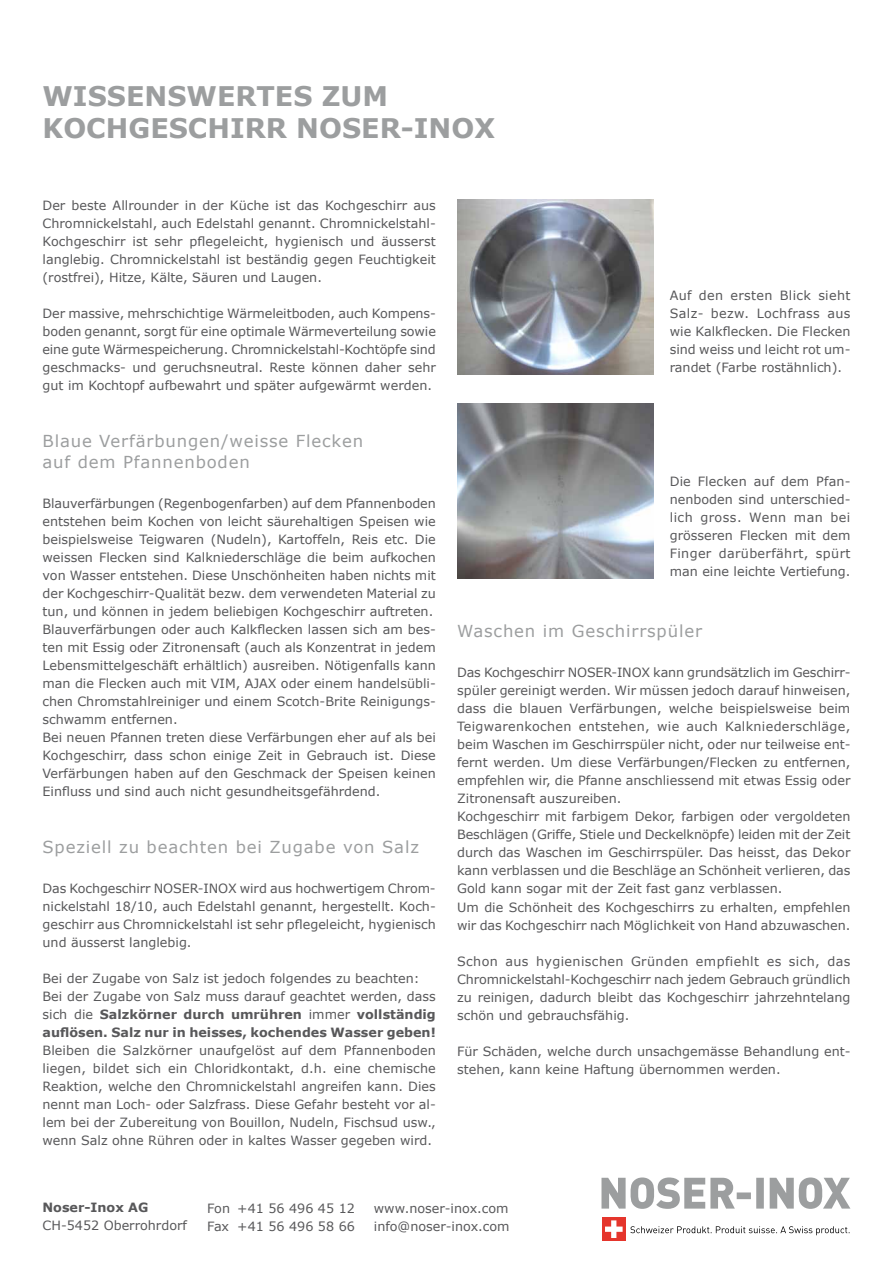
<style>
.page{position:relative;width:893px;height:1263px;background:#fff}
.page>*{position:absolute;margin:0;border:0;box-sizing:border-box;transform-origin:0 0}
.t1{font:700 27px/32.4px "Verdana";color:#9c9e9f}
.t2{font:16.5px/21px "Verdana";letter-spacing:.05em;color:#9c9e9f}
.t3{font:12.75px/18px "Verdana";color:#58585a;text-align:justify}
.t4{font:700 12.75px "Verdana";color:#58585a}
.s1{font-weight:700}
</style>
<div class="page">
<svg style="left:630px;top:1226px;width:220px;height:9px"></svg>
<div style="left:602px;top:1217px;width:24px;height:24px;background:#e5352c"></div>
<svg style="left:605px;top:1220px;width:18px;height:18px"></svg>
<svg style="left:601px;top:1177px;width:249px;height:32px"></svg>
<img style="left:457px;top:200px;width:197px;height:175px">
<img style="left:457px;top:403px;width:197px;height:175px">
<h1 class="t1" style="left:43px;top:79px;width:392px">Wissenswertes zum<br>Kochgeschirr NOSER-INO</h1>
<h1 class="t1" style="left:474px;top:111px;width:22px">X</h1>
<p class="t3" style="left:43px;top:196px;width:395px">Der beste Allrounder in der Küche ist das Kochgeschirr aus Chromnickelstahl, auch Edelstahl genannt. Chromnickelstahl-Kochgeschirr ist sehr pflegeleicht, hygienisch und äusserst langlebig. Chromnickelstahl ist beständig gegen Feuchtigkeit (rostfrei), Hitze, Kälte, Säuren und Laugen.</p>
<p class="t3" style="left:43px;top:304px;width:395px">Der massive, mehrschichtige Wärmeleitboden, auch Kompens&shy;boden genannt, sorgt für eine optimale Wärmeverteilung sowie eine gute Wärmespeicherung. Chromnickelstahl-Kochtöpfe sind geschmacks- und geruchsneutral. Reste können daher sehr gut im Kochtopf aufbewahrt und später aufgewärmt werden.</p>
<p class="t3" style="left:670px;top:286px;width:182px">Auf den ersten Blick sieht Salz- bezw. Lochfrass aus wie Kalkflecken. Die Flecken sind weiss und leicht rot um&shy;randet (Farbe rostähnlich).</p>
<p class="t2" style="left:43px;top:430px;width:322px">Blaue Verfärbungen/weisse Flecken auf dem Pfannenboden</p>
<p class="t3" style="left:43px;top:494px;width:395px;text-align:left">Blauverfärbungen (Regenbogenfarben) auf dem Pfannenboden entstehen beim Kochen von leicht säurehaltigen Speisen wie beispielsweise Teigwaren (Nudeln), Kartoffeln, Reis etc. Die weissen Flecken sind Kalkniederschläge die beim aufkochen von Wasser entstehen. Diese Unschönheiten haben nichts mit der Kochgeschirr-Qualität bezw. dem verwendeten Material zu tun, und können in jedem beliebigen Kochgeschirr auftreten.<br>Blauverfärbungen oder auch Kalkflecken lassen sich am bes&shy;ten mit Essig oder Zitronensaft (auch als Konzentrat in jedem Lebensmittelgeschäft erhältlich) ausreiben. Nötigenfalls kann man die Flecken auch mit VIM, AJAX oder einem handelsübli&shy;chen Chromstahlreiniger und einem Scotch-Brite Reinigungs&shy;schwamm entfernen.<br>Bei neuen Pfannen treten diese Verfärbungen eher auf als bei Kochgeschirr, dass schon einige Zeit in Gebrauch ist. Diese Verfärbungen haben auf den Geschmack der Speisen keinen Einfluss und sind auch nicht gesundheitsgefährdend.</p>
<p class="t2" style="left:43px;top:836px;width:378px">Speziell zu beachten bei Zugabe von Salz</p>
<p class="t3" style="left:43px;top:879px;width:395px">Das Kochgeschirr NOSER-INOX wird aus hochwertigem Chrom&shy;nickelstahl 18/10, auch Edelstahl genannt, hergestellt. Koch&shy;geschirr aus Chromnickelstahl ist sehr pflegeleicht, hygienisch und äusserst langlebig.</p>
<p class="t3" style="left:43px;top:969px;width:395px;text-align:left">Bei der Zugabe von Salz ist jedoch folgendes zu beachten:<br>Bei der Zugabe von Salz muss darauf geachtet werden, dass sich die <span class="s1">Salzkörner durch umrühren</span> immer <span class="s1">vollständig auflösen. Salz nur in heisses, kochendes Wasser geben!</span></p>
<p class="t3" style="left:43px;top:1041px;width:395px">Bleiben die Salzkörner unaufgelöst auf dem Pfannenboden liegen, bildet sich ein Chloridkontakt, d.h. eine chemische Reaktion, welche den Chromnickelstahl angreifen kann. Dies nennt man Loch- oder Salzfrass. Diese Gefahr besteht vor al&shy;lem bei der Zubereitung von Bouillon, Nudeln, Fischsud usw., wenn Salz ohne Rühren oder in kaltes Wasser gegeben wird.</p>
<p class="t3" style="left:670px;top:472px;width:182px">Die Flecken auf dem Pfan&shy;nenboden sind unterschied&shy;lich gross. Wenn man bei grösseren Flecken mit dem Finger darüberfährt, spürt man eine leichte Vertiefung.</p>
<p class="t2" style="left:457px;top:620px;width:246px">Waschen im Geschirrspüler</p>
<p class="t3" style="left:457px;top:663px;width:395px;text-align:left">Das Kochgeschirr NOSER-INOX kann grundsätzlich im Geschirr&shy;spüler gereinigt werden. Wir müssen jedoch darauf hinweisen, dass die blauen Verfärbungen, welche beispielsweise beim Teigwarenkochen entstehen, wie auch Kalkniederschläge, beim Waschen im Geschirrspüler nicht, oder nur teilweise ent&shy;fernt werden. Um diese Verfärbungen/Flecken zu entfernen, empfehlen wir, die Pfanne anschliessend mit etwas Essig oder Zitronensaft auszureiben.<br>Kochgeschirr mit farbigem Dekor, farbigen oder vergoldeten Beschlägen (Griffe, Stiele und Deckelknöpfe) leiden mit der Zeit durch das Waschen im Geschirrspüler. Das heisst, das Dekor kann verblassen und die Beschläge an Schönheit verlieren, das Gold kann sogar mit der Zeit fast ganz verblassen.<br>Um die Schönheit des Kochgeschirrs zu erhalten, empfehlen wir das Kochgeschirr nach Möglichkeit von Hand abzuwaschen.</p>
<p class="t3" style="left:457px;top:951px;width:395px">Schon aus hygienischen Gründen empfiehlt es sich, das Chromnickelstahl-Kochgeschirr nach jedem Gebrauch gründlich zu reinigen, dadurch bleibt das Kochgeschirr jahrzehntelang schön und gebrauchsfähig.</p>
<p class="t3" style="left:457px;top:1041px;width:395px">Für Schäden, welche durch unsachgemässe Behandlung ent&shy;stehen, kann keine Haftung übernommen werden.</p>
<p class="t4" style="left:43px;top:1200px;width:107px">Noser-Inox AG</p>
<p class="t3" style="left:43px;top:1216px;width:146px">CH-5452 Oberrohrdorf</p>
<p class="t3" style="left:207px;top:1199px;width:149px">Fon +41 56 496 45 12<br>Fax +41 56 496 58 66</p>
<p class="t3" style="left:374px;top:1198px;width:137px">www.noser-inox.com info@noser-inox.com</p>
</div>
